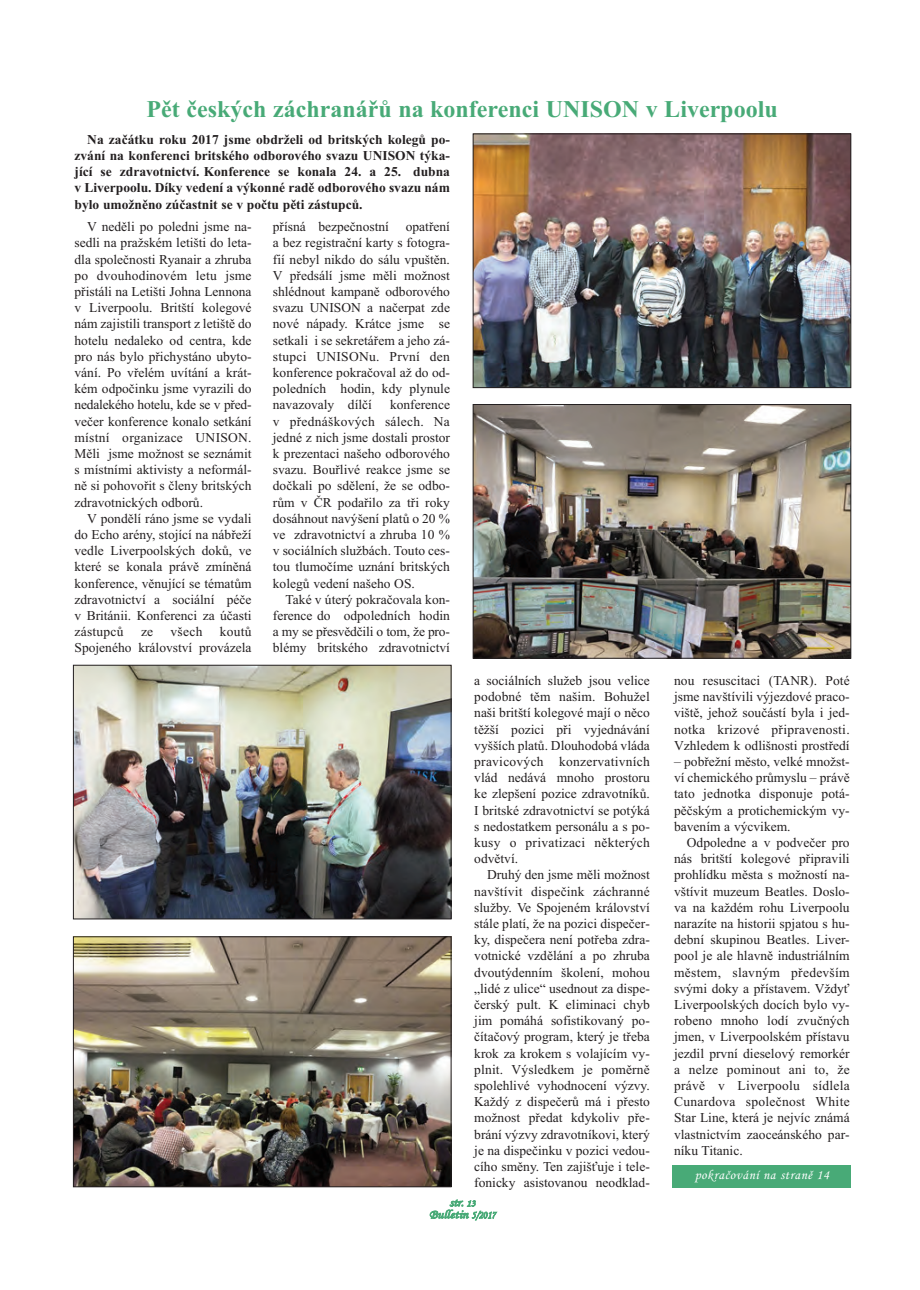
<style>
.page{position:relative;width:920px;height:1290px;background:#fff}
.page>*{position:absolute;margin:0;border:0;box-sizing:border-box;transform-origin:0 0}
.t1{font:700 24px "Times New Roman";color:#48aa77}
.t2{font:13.5px/16.2px "Times New Roman";color:#231f20;text-align:justify}
.t3{font:700 13.5px/16.2px "Times New Roman";color:#231f20;text-align:justify}
.t4{font:13.5px "Monotype Corsiva";letter-spacing:.045em;color:#fff}
.t5{font:12.15px/12px "Monotype Corsiva";letter-spacing:-.015em;color:#48aa77;text-align:center;scale:1.11 1}
.s1{font-size:9.45px}
.s2{font-size:10.5px}
</style>
<div class="page">
<img style="left:75px;top:667px;width:374px;height:250px">
<div style="left:73px;top:665px;width:378px;height:254px;border:1px solid #231f20"></div>
<img style="left:75px;top:938px;width:374px;height:247px">
<div style="left:73px;top:936px;width:378px;height:251px;border:1px solid #231f20"></div>
<img style="left:475px;top:136px;width:374px;height:250px">
<div style="left:473px;top:134px;width:378px;height:254px;border:1px solid #231f20"></div>
<img style="left:475px;top:406px;width:374px;height:251px">
<div style="left:473px;top:404px;width:378px;height:255px;border:1px solid #231f20"></div>
<div style="left:673px;top:1165px;width:178px;height:22px;background:#48aa77"></div>
<h1 class="t1" style="left:147px;top:94px;width:633px">Pět českých záchranářů na konferenci UNISON v Liverpoolu</h1>
<p class="t3" style="left:75px;top:131px;width:377px;text-indent:13px">Na začátku roku 2017 jsme obdrželi od britských kolegů po&shy;zvání na konferenci britského odborového svazu UNISON týka&shy;jící se zdravotnictví. Konference se konala 24. a 25. dubna v Liverpoolu. Díky vedení a výkonné radě odborového svazu nám bylo umožněno zúčastnit se v počtu pěti zástupců.</p>
<p class="t2" style="left:75px;top:218px;width:179px;text-indent:13px">V neděli po poledni jsme na&shy;sedli na pražském letišti do leta&shy;dla společnosti Ryanair a zhruba po dvouhodinovém letu jsme přistáli na Letišti Johna Lennona v Liverpoolu. Britští kolegové nám zajistili transport z letiště do hotelu nedaleko od centra, kde pro nás bylo přichystáno ubyto&shy;vání. Po vřelém uvítání a krát&shy;kém odpočinku jsme vyrazili do nedalekého hotelu, kde se v před&shy;večer konference konalo setkání místní organizace UNISON.<br>Měli jsme možnost se seznámit s místními aktivisty a neformál&shy;ně si pohovořit s členy britských zdravotnických odborů.</p>
<p class="t2" style="left:75px;top:510px;width:179px;text-indent:13px">V pondělí ráno jsme se vydali do Echo arény, stojící na nábřeží vedle Liverpoolských doků, ve které se konala právě zmíněná konference, věnující se tématům zdravotnictví a sociální péče v Británii. Konferenci za účasti zástupců</p>
<p class="t2" style="left:273px;top:218px;width:179px">přísná bezpečnostní opatření a bez registrační karty s fotogra&shy;fií nebyl nikdo do sálu vpuštěn.<br>V předsálí jsme měli možnost shlédnout kampaně odborového svazu UNISON a načerpat zde nové nápady. Krátce jsme se setkali i se sekretářem a jeho zá&shy;stupci UNISONu. První den konference pokračoval až do od&shy;poledních hodin, kdy plynule navazovaly dílčí</p>
<p class="t2" style="left:273px;top:397px;width:179px;text-indent:117px">konference v přednáškových sálech. Na jedné z nich jsme dostali prostor k prezentaci našeho odborového svazu. Bouřlivé reakce jsme se dočkali po sdělení, že se odbo&shy;rům v ČR podařilo za tři roky dosáhnout navýšení platů o 20 % ve zdravotnictví a zhruba 10 % v sociálních službách. Touto ces&shy;tou tlumočíme uznání britských kolegů vedení našeho OS.</p>
<p class="t2" style="left:273px;top:591px;width:179px;text-indent:13px">Také v úterý pokračovala kon&shy;ference do odpoledních hodin a my se přesvědčili o tom, že pro&shy;blémy britského zdravotnictví</p>
<p class="t2" style="left:75px;top:623px;width:179px;text-align:right">koutů<br>Spojeného království provázela</p>
<p class="t2" style="left:141px;top:623px;width:14px">ze</p>
<p class="t2" style="left:171px;top:623px;width:33px">všech</p>
<p class="t2" style="left:474px;top:672px;width:177px">a sociálních služeb jsou velice podobné těm našim. Bohužel naši britští kolegové mají o něco těžší pozici při vyjednávání vyšších platů. Dlouhodobá vláda pravicových konzervativních vlád nedává mnoho prostoru ke zlepšení pozice zdravotníků.<br>I britské zdravotnictví se potýká s nedostatkem personálu a s po&shy;kusy o privatizaci některých odvětví.</p>
<p class="t2" style="left:474px;top:866px;width:177px;text-indent:13px">Druhý den jsme měli možnost navštívit dispečink záchranné služby. Ve Spojeném království stále platí, že na pozici dispečer&shy;ky, dispečera není potřeba zdra&shy;votnické vzdělání a po zhruba dvoutýdenním školení, mohou „lidé z ulice“ usednout za dispe&shy;čerský pult. K eliminaci chyb jim pomáhá sofistikovaný po&shy;čítačový program, který je třeba krok za krokem s volajícím vy&shy;plnit. Výsledkem je poměrně spolehlivé vyhodnocení výzvy.<br>Každý z dispečerů má i přesto možnost předat kdykoliv pře&shy;brání výzvy zdravotníkovi, který je na dispečinku v pozici vedou&shy;cího směny. Ten zajišťuje i tele&shy;fonicky asistovanou neodklad-</p>
<p class="t5" style="left:429px;top:1196px;width:61px">str. <span class="s1">13<br></span>Bulletin <span class="s2">5/2017</span></p>
<p class="t2" style="left:674px;top:672px;width:177px">nou resuscitaci (TANR). Poté jsme navštívili výjezdové praco&shy;viště, jehož součástí byla i jed&shy;notka krizové připravenosti.<br>Vzhledem k odlišnosti prostředí</p>
<p class="t2" style="left:674px;top:753px;width:177px">– pobřežní město, velké množst&shy;ví chemického průmyslu – právě tato jednotka disponuje potá&shy;pěčským a protichemickým vy&shy;bavením a výcvikem.</p>
<p class="t2" style="left:674px;top:834px;width:177px;text-indent:13px">Odpoledne a v podvečer pro nás britští kolegové připravili prohlídku města s možností na&shy;vštívit muzeum Beatles. Doslo&shy;va na každém rohu Liverpoolu narazíte na historii spjatou s hu&shy;dební skupinou Beatles. Liver&shy;pool je ale hlavně industriálním městem, slavným především svými doky a přístavem. Vždyť Liverpoolských docích bylo vy&shy;robeno mnoho lodí zvučných jmen, v Liverpoolském přístavu jezdil první dieselový remorkér a nelze pominout ani to, že právě v Liverpoolu sídlela Cunardova společnost White Star Line, která je nejvíc známá vlastnictvím zaoceánského par&shy;níku Titanic.</p>
<p class="t4" style="left:695px;top:1166px;width:136px">pokračování na straně 14</p>
</div>
